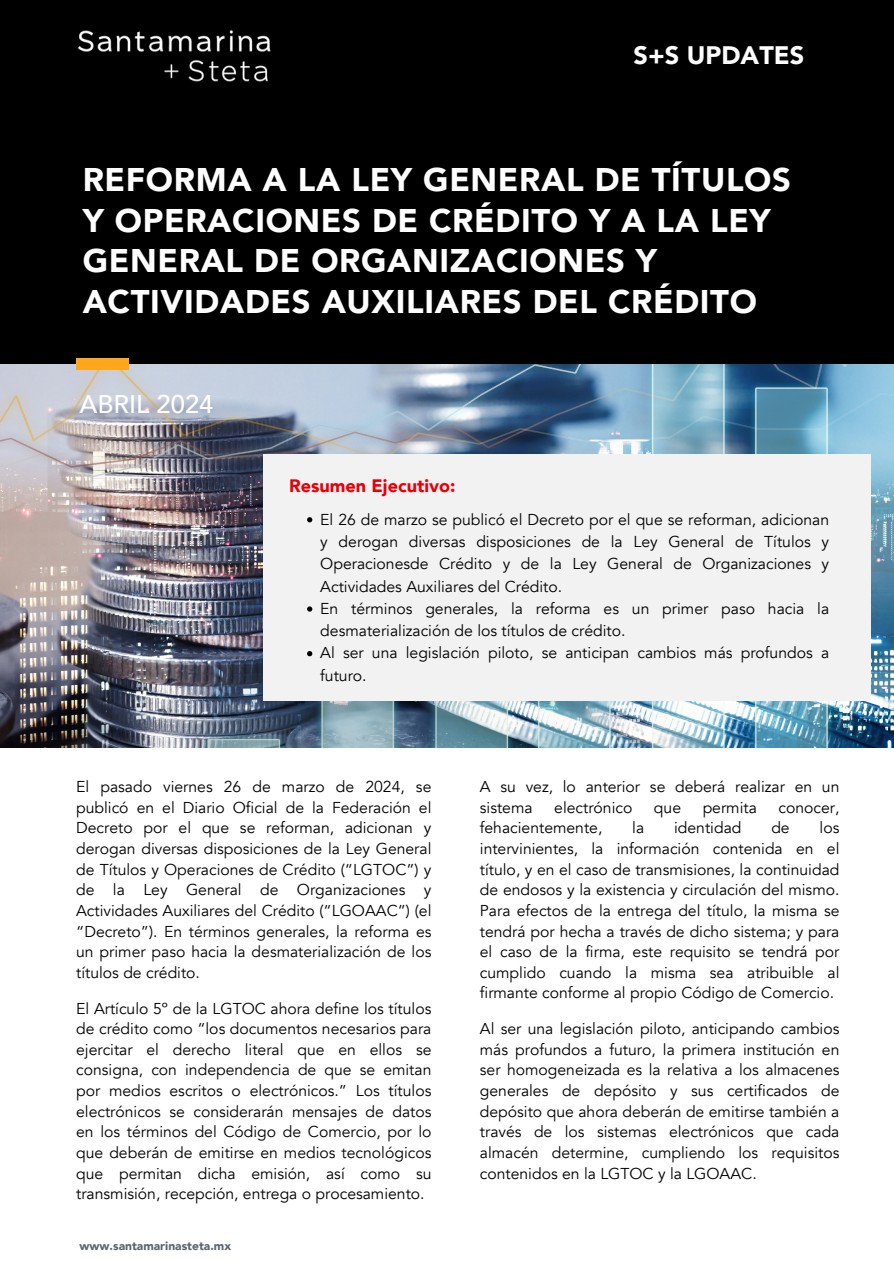
<style>
.page{position:relative;width:894px;height:1276px;background:#fff}
.page>*{position:absolute;margin:0;border:0;box-sizing:border-box;transform-origin:0 0}
.t1{font:900 32.7px/40.5px "Avenir";letter-spacing:.02em;color:#fff}
.t2{font:500 25.5px "Avenir";color:#fff}
.t3{font:900 25.2px "Avenir";color:#fff}
.t4{font:900 18px "Avenir";color:#e80008}
.t5{font:15.75px/20.5px "Avenir";color:#000;text-align:justify}
.t6{font:900 12px "Avenir";color:#5c666f}
</style>
<div class="page">
<img style="left:0;top:364px;width:892px;height:384px">
<div style="left:0;top:0;width:893px;height:364px;background:#000"></div>
<img style="left:77px;top:30px;width:194px;height:52px">
<div style="left:76px;top:358px;width:53px;height:12px;background:#ffa61b"></div>
<div style="left:263px;top:455px;width:607px;height:246px;background:#f2f2f2"></div>
<svg style="left:307px;top:517px;width:5px;height:5px"></svg>
<svg style="left:307px;top:606px;width:5px;height:6px"></svg>
<svg style="left:307px;top:651px;width:5px;height:5px"></svg>
<h2 class="t3" style="left:633px;top:39px;width:172px">S+S UPDATES</h2>
<h1 class="t1" style="left:83px;top:161px;width:709px">REFORMA A LA LEY GENERAL DE TÍTULOS Y OPERACIONES DE CRÉDITO Y A LA LEY GENERAL DE ORGANIZACIONES Y ACTIVIDADES AUXILIARES DEL CRÉDITO</h1>
<h2 class="t2" style="left:80px;top:387px;width:135px">ABRIL 2024</h2>
<h4 class="t4" style="left:289px;top:474px;width:167px">Resumen Ejecutivo:</h4>
<h4 class="t5" style="left:320px;top:508px;width:510px;line-height:22.4px">El 26 de marzo se publicó el Decreto por el que se reforman, adicionan y derogan diversas disposiciones de la Ley General de Títulos y Operacionesde Crédito y de la Ley General de Organizaciones y Actividades Auxiliares del Crédito.</h4>
<h4 class="t5" style="left:320px;top:598px;width:510px;line-height:22.4px">En términos generales, la reforma es un primer paso hacia la desmaterialización de los títulos de crédito.</h4>
<p class="t5" style="left:320px;top:642px;width:510px;line-height:22.4px">Al ser una legislación piloto, se anticipan cambios más profundos a futuro.</p>
<h3 class="t5" style="left:76px;top:777px;width:356px">El pasado viernes 26 de marzo de 2024, se publicó en el Diario Oficial de la Federación el Decreto por el que se reforman, adicionan y derogan diversas disposiciones de la Ley General de Títulos y Operaciones de Crédito (“LGTOC”) y de la Ley General de Organizaciones y Actividades Auxiliares del Crédito (“LGOAAC”) (el “Decreto”). En términos generales, la reforma es un primer paso hacia la desmaterialización de los títulos de crédito.</h3>
<p class="t5" style="left:76px;top:998px;width:356px">El Artículo 5º de la LGTOC ahora define los títulos de crédito como “los documentos necesarios para ejercitar el derecho literal que en ellos se consigna, con independencia de que se emitan por medios escritos o electrónicos.” Los títulos electrónicos se considerarán mensajes de datos en los términos del Código de Comercio, por lo que deberán de emitirse en medios tecnológicos que permitan dicha emisión, así como su transmisión, recepción, entrega o procesamiento.</p>
<h4 class="t6" style="left:80px;top:1238px;width:153px">www.santamarinasteta.mx</h4>
<p class="t5" style="left:479px;top:777px;width:361px">A su vez, lo anterior se deberá realizar en un sistema</p>
<p class="t5" style="left:554px;top:797px;width:80px">electrónico</p>
<p class="t5" style="left:653px;top:797px;width:29px">que</p>
<p class="t5" style="left:702px;top:797px;width:56px">permita</p>
<p class="t5" style="left:778px;top:797px;width:62px">conocer,</p>
<p class="t5" style="left:479px;top:818px;width:124px">fehacientemente,</p>
<p class="t5" style="left:632px;top:818px;width:13px">la</p>
<p class="t5" style="left:674px;top:818px;width:69px">identidad</p>
<p class="t5" style="left:771px;top:818px;width:20px">de</p>
<p class="t5" style="left:479px;top:818px;width:361px;text-indent:339px">los intervinientes, la información contenida en el título, y en el caso de transmisiones, la continuidad de endosos y la existencia y circulación del mismo.<br>Para efectos de la entrega del título, la misma se tendrá por hecha a través de dicho sistema; y para el caso de la firma, este requisito se tendrá por cumplido cuando la misma sea atribuible al firmante conforme al propio Código de Comercio.</p>
<p class="t5" style="left:479px;top:1019px;width:361px">Al ser una legislación piloto, anticipando cambios más profundos a futuro, la primera institución en ser homogeneizada es la relativa a los almacenes generales de depósito y sus certificados de depósito que ahora deberán de emitirse también a través de los sistemas electrónicos que cada almacén determine, cumpliendo los requisitos contenidos en la LGTOC y la LGOAAC.</p>
</div>
